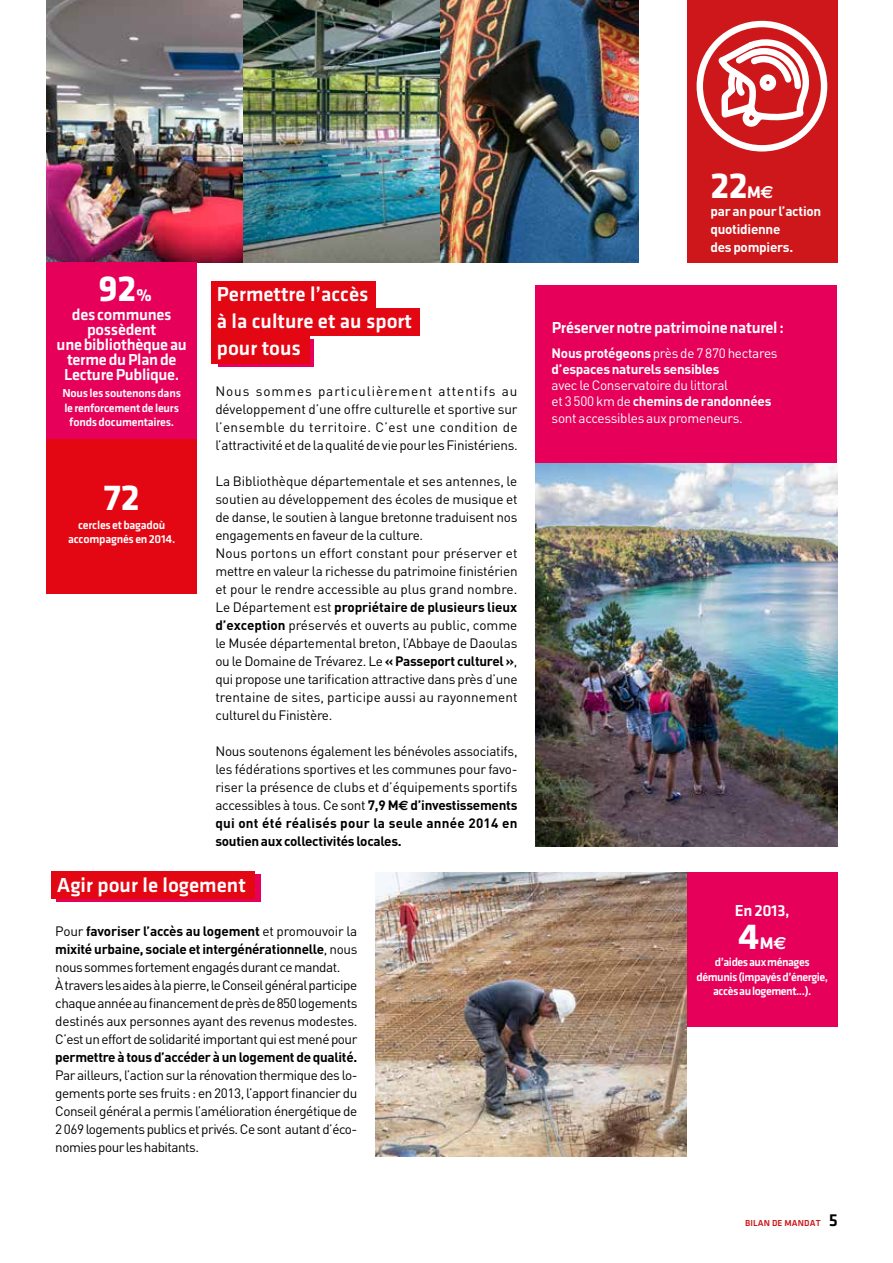
<style>
.page{position:relative;width:893px;height:1263px;background:#fff}
.page>*{position:absolute;margin:0;border:0;box-sizing:border-box;transform-origin:0 0}
.t1{font:700 37.5px "Klavika";color:#fff}
.t2{font:500 21px/27px "Klavika";color:#fff}
.t3{font:500 16.5px/15px "Klavika";letter-spacing:-.015em;color:#fff;text-align:center}
.t4{font:13.5px/18px "DIN";letter-spacing:-.02em;color:#000;text-align:justify}
.t5{font:700 13.5px/18px "DIN";letter-spacing:-.02em;color:#fff}
.t6{font:13.5px/16.2px "DIN";letter-spacing:-.02em;color:#fff}
.t7{font:700 13.5px "DIN";letter-spacing:-.025em;color:#000}
.t8{font:500 12px/14.4px "Klavika";letter-spacing:-.015em;color:#fff;text-align:center}
.t9{font:500 12px/14.4px "Klavika";letter-spacing:-.035em;color:#fff;text-align:center}
.t10{font:500 9px "Klavika";letter-spacing:.015em;color:#cd171a}
.s1{font-size:17.55px}
.s2{font-weight:700}
.s3{font-family:"Euro Sans";font-weight:700}
.s4{font-family:"Euro Sans";font-size:17.55px}
.s5{font-weight:400}
.s6{font-size:18px;color:#000}
</style>
<div class="page">
<div style="left:687px;top:0;width:150px;height:152px;background:#cd171a"></div>
<img style="left:46px;top:0;width:592px;height:263px">
<svg style="left:219px;top:339px;width:95px;height:28px"></svg>
<div style="left:211px;top:281px;width:165px;height:28px;background:#e30613"></div>
<div style="left:211px;top:309px;width:209px;height:27px;background:#e30613"></div>
<div style="left:211px;top:336px;width:99px;height:27px;background:#e30613"></div>
<div style="left:57px;top:874px;width:204px;height:28px;background:#e6005a"></div>
<div style="left:51px;top:871px;width:204px;height:28px;background:#e30613"></div>
<div style="left:687px;top:872px;width:151px;height:154px;background:#e6005a"></div>
<div style="left:46px;top:263px;width:151px;height:176px;background:#e6005a"></div>
<div style="left:46px;top:439px;width:151px;height:154px;background:#e30613"></div>
<div style="left:687px;top:152px;width:151px;height:111px;background:#cd171a"></div>
<img style="left:376px;top:872px;width:311px;height:285px">
<img style="left:535px;top:463px;width:302px;height:383px">
<div style="left:535px;top:285px;width:302px;height:178px;background:#e6005a"></div>
<svg style="left:696px;top:20px;width:132px;height:132px"></svg>
<h1 class="t1" style="left:98px;top:268px;width:55px">92<span class="s1">%</span></h1>
<p class="t3" style="left:57px;top:307px;width:132px">des communes possèdent<br>une bibliothèque au terme du Plan de<br>Lecture Publique.</p>
<h2 class="t2" style="left:217px;top:281px;width:197px">Permettre l’accès<br>à la culture et au sport pour tous</h2>
<p class="t4" style="left:215px;top:382px;width:304px">Nous sommes particulièrement attentifs au développement d’une offre culturelle et sportive sur l’ensemble du territoire. C’est une condition de l’attractivité et de la qualité de vie pour les Finistériens.</p>
<p class="t4" style="left:215px;top:472px;width:304px;text-align:left">La Bibliothèque départementale et ses antennes, le soutien au développement des écoles de musique et de danse, le soutien à langue bretonne traduisent nos engagements en faveur de la culture.<br>Nous portons un effort constant pour préserver et mettre en valeur la richesse du patrimoine finistérien et pour le rendre accessible au plus grand nombre.<br>Le Département est <span class="s2">propriétaire de plusieurs lieux d’exception</span> préservés et ouverts au public, comme le Musée départemental breton, l’Abbaye de Daoulas ou le Domaine de Trévarez. Le <span class="s2">«Passeport culturel»</span>, qui propose une tarification attractive dans près d’une trentaine de sites, participe aussi au rayonnement culturel du Finistère.</p>
<p class="t4" style="left:215px;top:742px;width:304px">Nous soutenons également les bénévoles associatifs, les fédérations sportives et les communes pour favo&shy;riser la présence de clubs et d’équipements sportifs accessibles à tous. Ce sont <span class="s2">7,9 M</span><span class="s3">€</span> <span class="s2">d’investissements qui ont été réalisés pour la seule année 2014 en soutien aux collectivités locales.</span></p>
<h2 class="t2" style="left:57px;top:871px;width:191px">Agir pour le logement</h2>
<p class="t8" style="left:62px;top:386px;width:120px">Nous les soutenons dans le renforcement de leurs fonds documentaires.</p>
<h1 class="t1" style="left:104px;top:477px;width:37px">72</h1>
<p class="t8" style="left:68px;top:518px;width:109px">cercles et bagadoù accompagnés en 2014.</p>
<p class="t4" style="left:55px;top:922px;width:304px;text-align:left">Pour <span class="s2">favoriser l’accès au logement</span> et promouvoir la <span class="s2">mixité urbaine, sociale et intergénérationnelle</span>, nous nous sommes fortement engagés durant ce mandat.<br>À travers les aides à la pierre, le Conseil général participe chaque année au financement de près de 850 logements destinés aux personnes ayant des revenus modestes.<br>C’est un effort de solidarité important qui est mené pour</p>
<p class="t7" style="left:55px;top:1048px;width:304px">permettre à tous d’accéder à un logement de qualité.</p>
<p class="t4" style="left:55px;top:1066px;width:304px">Par ailleurs, l’action sur la rénovation thermique des lo&shy;gements porte ses fruits : en 2013, l’apport financier du Conseil général a permis l’amélioration énergétique de 2 069 logements publics et privés. Ce sont autant d’éco&shy;nomies pour les habitants.</p>
<h1 class="t1" style="left:710px;top:165px;width:65px">22<span class="s1">M</span><span class="s4">€</span></h1>
<p class="t5" style="left:710px;top:202px;width:112px">par an pour l’action quotidienne<br>des pompiers.</p>
<p class="t3" style="left:552px;top:320px;width:234px">Préserver notre patrimoine naturel :</p>
<p class="t5" style="left:552px;top:344px;width:228px;line-height:16.2px">Nous protégeons <span class="s5">près de 7 870 hectares </span>d’espaces naturels sensibles</p>
<p class="t6" style="left:552px;top:377px;width:221px">avec le Conservatoire du littoral<br>et 3 500 km de <span class="s2">chemins de randonnées </span>sont accessibles aux promeneurs.</p>
<p class="t3" style="left:735px;top:903px;width:56px">En 2013,</p>
<h1 class="t1" style="left:738px;top:916px;width:50px">4<span class="s1">M</span><span class="s4">€</span></h1>
<p class="t9" style="left:696px;top:955px;width:133px">d’aides aux ménages démunis (impayés d’énergie, accès au logement...).</p>
<p class="t10" style="left:745px;top:1218px;width:94px">BILAN DE MANDAT <span class="s6">5</span></p>
</div>
